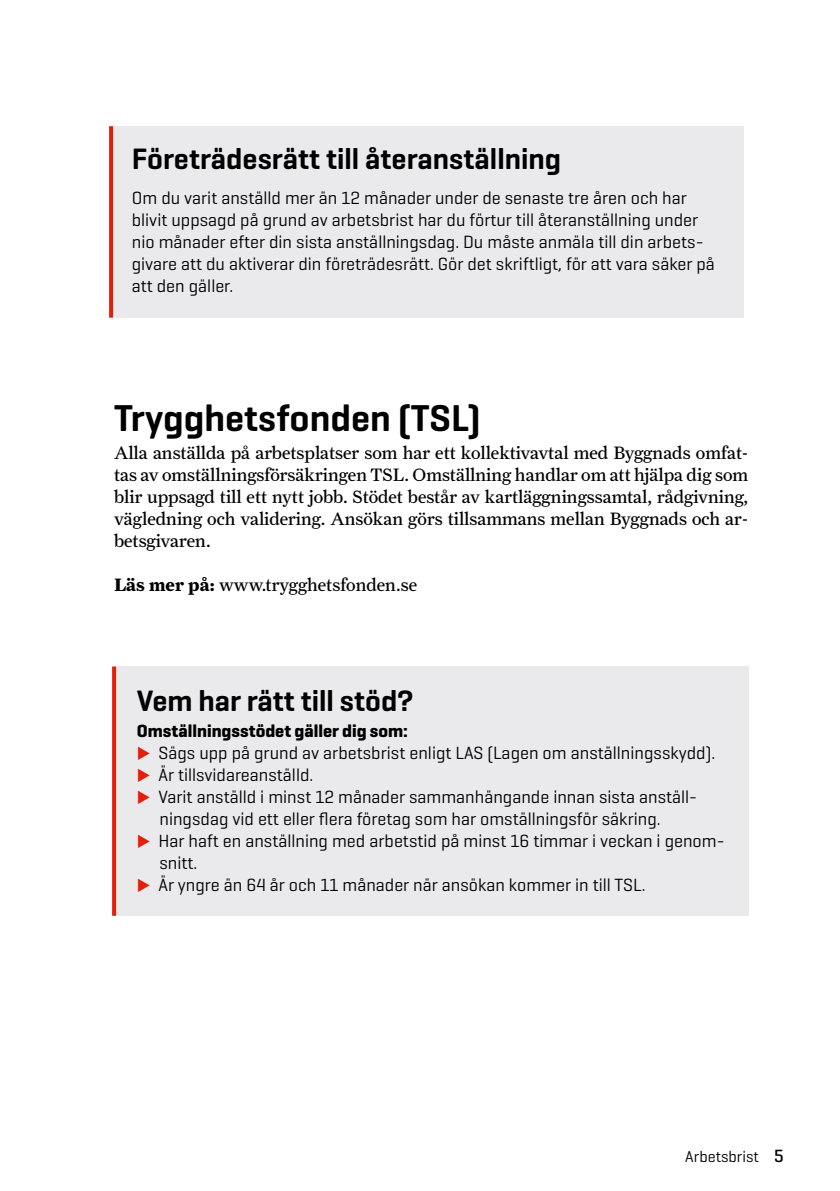
<style>
.page{position:relative;width:840px;height:1191px;background:#fff}
.page>*{position:absolute;margin:0;border:0;box-sizing:border-box;transform-origin:0 0}
.t1{font:600 38px "Geogrotesque";color:#000}
.t2{font:600 30px "Geogrotesque";color:#000}
.t3{font:18px/22px "Geogrotesque";color:#000}
.t4{font:18px/22px "Farnham Text";color:#000;text-align:justify}
.t5{font:700 18px "Geogrotesque";color:#000}
.t6{font:16px "Geogrotesque";color:#000}
.s1{font-weight:700}
.s2{color:#e41e0a}
.s3{font-weight:500;font-size:18px}
</style>
<div class="page">
<div style="left:109px;top:126px;width:634px;height:192px;background:#eae9eb"></div>
<div style="left:114px;top:666px;width:634px;height:249px;background:#eae9eb"></div>
<svg style="left:109px;top:126px;width:4px;height:192px"></svg>
<svg style="left:112px;top:666px;width:4px;height:249px"></svg>
<h2 class="t2" style="left:132px;top:140px;width:430px">Företrädesrätt till återanställning</h2>
<p class="t3" style="left:132px;top:187px;width:584px">Om du varit anställd mer än 12 månader under de senaste tre åren och har blivit uppsagd på grund av arbetsbrist har du förtur till återanställning under nio månader efter din sista anställningsdag. Du måste anmäla till din arbets&shy;givare att du aktiverar din företrädesrätt. Gör det skriftligt, för att vara säker på att den gäller.</p>
<h1 class="t1" style="left:114px;top:394px;width:368px">Trygghetsfonden (TSL)</h1>
<p class="t4" style="left:114px;top:441px;width:635px">Alla anställda på arbetsplatser som har ett kollektivavtal med Byggnads omfat&shy;tas av omställningsförsäkringen TSL. Omställning handlar om att hjälpa dig som blir uppsagd till ett nytt jobb. Stödet består av kartläggningssamtal, rådgivning, vägledning och validering. Ansökan görs tillsammans mellan Byggnads och ar&shy;betsgivaren.</p>
<p class="t4" style="left:114px;top:573px;width:304px"><span class="s1">Läs mer på:</span> www.trygghetsfonden.se</p>
<h2 class="t2" style="left:137px;top:682px;width:278px">Vem har rätt till stöd?</h2>
<p class="t5" style="left:137px;top:719px;width:272px">Omställningsstödet gäller dig som:</p>
<p class="t3" style="left:137px;top:741px;width:579px"><span class="s2">◆</span> Sägs upp på grund av arbetsbrist enligt LAS (Lagen om anställningsskydd).</p>
<p class="t3" style="left:137px;top:763px;width:178px"><span class="s2">◆</span> Är tillsvidareanställd.</p>
<p class="t3" style="left:159px;top:785px;width:539px;text-indent:-23px"><span class="s2">◆</span> Varit anställd i minst 12 månader sammanhängande innan sista anställ&shy;ningsdag vid ett eller flera företag som har omställningsför säkring.</p>
<p class="t3" style="left:159px;top:829px;width:566px;text-indent:-23px"><span class="s2">◆</span> Har haft en anställning med arbetstid på minst 16 timmar i veckan i genom&shy;snitt.</p>
<p class="t3" style="left:137px;top:873px;width:510px"><span class="s2">◆</span> Är yngre än 64 år och 11 månader när ansökan kommer in till TSL.</p>
<p class="t6" style="left:685px;top:1146px;width:100px">Arbetsbrist <span class="s3">5</span></p>
</div>
